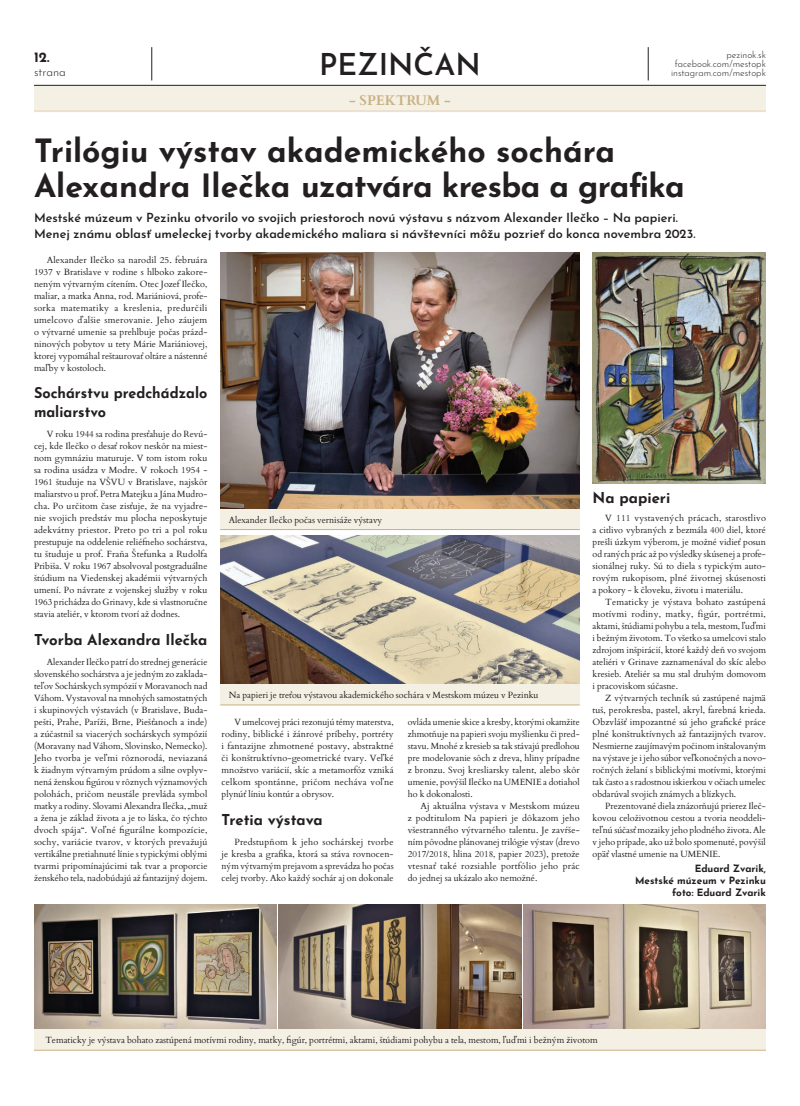
<style>
.page{position:relative;width:800px;height:1106px;background:#fff}
.page>*{position:absolute;margin:0;border:0;box-sizing:border-box;transform-origin:0 0}
.Heading_34pt{font:700 32px/35px "Josefin Sans";color:#231f20}
.t1{font:600 30px "Josefin Sans";color:#231f20}
.meno_autora{font:700 15px "Josefin Sans";color:#231f20}
.meno_autora-2{font:700 15px/19px "Josefin Sans";color:#231f20;scale:.96 1}
.t2{font:700 14px "Cardo";color:#c8b083}
.t3{font:700 14px "Josefin Sans";color:#231f20}
.t4{font:600 12.5px/16.5px "Josefin Sans";color:#231f20}
.t5{font:300 12px "Josefin Sans";color:#231f20}
.meno_autora-3{font:700 10px/12px "Josefin Sans";color:#231f20;text-align:right}
.t6{font:300 9.5px/9px "Josefin Sans";color:#231f20;text-align:right}
.Telo_textu{font:9px/12px "Cardo";color:#231f20;text-align:justify}
.Foto_popis{font:9px "Cardo";color:#231f20}
</style>
<div class="page">
<hr style="left:151px;top:47px;width:1px;height:33px;background:#231f20">
<hr style="left:647px;top:47px;width:1px;height:33px;background:#231f20">
<div style="left:34px;top:85px;width:731px;height:26px;background:#f4f0e3"></div>
<hr style="left:34px;top:85px;width:731px;height:1px;background:#231f20">
<hr style="left:34px;top:110px;width:731px;height:2px;background:#ece1ce">
<img style="left:220px;top:252px;width:359px;height:257px">
<img style="left:279px;top:904px;width:242px;height:125px">
<img style="left:523px;top:904px;width:242px;height:125px">
<img style="left:220px;top:535px;width:359px;height:149px">
<img style="left:34px;top:904px;width:242px;height:125px">
<img style="left:592px;top:252px;width:173px;height:231px">
<div style="left:220px;top:509px;width:359px;height:20px;background:#f4f0e3"></div>
<hr style="left:220px;top:529px;width:359px;height:1px;background:#c8b083">
<div style="left:220px;top:684px;width:359px;height:20px;background:#f4f0e3"></div>
<hr style="left:220px;top:704px;width:359px;height:1px;background:#c8b083">
<div style="left:34px;top:1029px;width:731px;height:21px;background:#f4f0e3"></div>
<hr style="left:34px;top:1050px;width:731px;height:1px;background:#c8b083">
<h3 class="t3" style="left:34px;top:44px;width:17px">12.</h3>
<h3 class="t5" style="left:34px;top:63px;width:33px">strana</h3>
<h2 class="t1" style="left:319px;top:39px;width:163px">PEZINČAN</h2>
<p class="t6" style="left:670px;top:50px;width:96px">pezinok.sk facebook.com/mestopk instagram.com/mestopk</p>
<p class="t2" style="left:349px;top:89px;width:103px">- SPEKTRUM -</p>
<p class="Heading_34pt" style="left:34px;top:128px;width:652px">Trilógiu výstav akademického sochára<br>Alexandra Ilečka uzatvára kresba a grafika</p>
<p class="t4" style="left:34px;top:207px;width:662px">Mestské múzeum v Pezinku otvorilo vo svojich priestoroch novú výstavu s názvom Alexander Ilečko – Na papieri.<br>Menej známu oblasť umeleckej tvorby akademického maliara si návštevníci môžu pozrieť do konca novembra 2023.</p>
<p class="Telo_textu" style="left:34px;top:253px;width:175px;text-indent:13px">Alexander Ilečko sa narodil 25. februára 1937 v Bratislave v rodine s hlboko zakore&shy;neným výtvarným cítením. Otec Jozef Ilečko, maliar, a matka Anna, rod. Mariániová, profe&shy;sorka matematiky a kreslenia, predurčili umelcovo ďalšie smerovanie. Jeho záujem o výtvarné umenie sa prehlbuje počas prázd&shy;ninových pobytov u tety Márie Mariániovej, ktorej vypomáhal reštaurovať oltáre a nástenné maľby v kostoloch.</p>
<p class="meno_autora-2" style="left:34px;top:381px;width:182px">Sochárstvu predchádzalo maliarstvo</p>
<p class="Telo_textu" style="left:34px;top:427px;width:175px;text-indent:13px">V roku 1944 sa rodina presťahuje do Revú&shy;cej, kde Ilečko o desať rokov neskôr na miest&shy;nom gymnáziu maturuje. V tom istom roku sa rodina usádza v Modre. V rokoch 1954 - 1961 študuje na VŠVU v Bratislave, najskôr maliarstvo u prof. Petra Matejku a Jána Mudro&shy;cha. Po určitom čase zisťuje, že na vyjadre&shy;nie svojich predstáv mu plocha neposkytuje adekvátny priestor. Preto po tri a pol roku prestupuje na oddelenie reliéfneho sochárstva, tu študuje u prof. Fraňa Štefunka a Rudolfa Pribiša. V roku 1967 absolvoval postgraduálne štúdium na Viedenskej akadémii výtvarných umení. Po návrate z vojenskej služby v roku 1963 prichádza do Grinavy, kde si vlastnoručne stavia ateliér, v ktorom tvorí až dodnes.</p>
<p class="meno_autora" style="left:34px;top:626px;width:175px">Tvorba Alexandra Ilečka</p>
<p class="Telo_textu" style="left:34px;top:655px;width:175px;text-indent:13px">Alexander Ilečko patrí do strednej generácie slovenského sochárstva a je jedným zo zaklada&shy;teľov Sochárskych sympózií v Moravanoch nad Váhom. Vystavoval na mnohých samostatných i skupinových výstavách (v Bratislave, Buda&shy;pešti, Prahe, Paríži, Brne, Piešťanoch a inde) a zúčastnil sa viacerých sochárskych sympózií (Moravany nad Váhom, Slovinsko, Nemecko).<br>Jeho tvorba je veľmi rôznorodá, neviazaná k žiadnym výtvarným prúdom a silne ovplyv&shy;nená ženskou figúrou v rôznych významových polohách, pričom neustále prevláda symbol matky a rodiny. Slovami Alexandra Ilečka, „muž a žena je základ života a je to láska, čo týchto dvoch spája“. Voľné figurálne kompozície, sochy, variácie tvarov, v ktorých prevažujú vertikálne pretiahnuté línie s typickými oblými tvarmi pripomínajúcimi tak tvar a proporcie ženského tela, nadobúdajú až fantazijný dojem.</p>
<p class="meno_autora" style="left:592px;top:484px;width:79px">Na papieri</p>
<p class="Telo_textu" style="left:592px;top:511px;width:175px;text-indent:13px">V 111 vystavených prácach, starostlivo a citlivo vybraných z bezmála 400 diel, ktoré prešli úzkym výberom, je možné vidieť posun od raných prác až po výsledky skúsenej a profe&shy;sionálnej ruky. Sú to diela s typickým auto&shy;rovým rukopisom, plné životnej skúsenosti a pokory - k človeku, životu i materiálu.</p>
<p class="Telo_textu" style="left:592px;top:595px;width:175px;text-indent:13px">Tematicky je výstava bohato zastúpená motívmi rodiny, matky, figúr, portrétmi, aktami, štúdiami pohybu a tela, mestom, ľuďmi i bežným životom. To všetko sa umelcovi stalo zdrojom inšpirácií, ktoré každý deň vo svojom ateliéri v Grinave zaznamenával do skíc alebo kresieb. Ateliér sa mu stal druhým domovom i pracoviskom súčasne.</p>
<p class="Telo_textu" style="left:592px;top:691px;width:175px;text-indent:13px">Z výtvarných techník sú zastúpené najmä tuš, perokresba, pastel, akryl, farebná krieda.<br>Obzvlášť impozantné sú jeho grafické práce plné konštruktívnych až fantazijných tvarov.<br>Nesmierne zaujímavým počinom inštalovaným na výstave je i jeho súbor veľkonočných a novo&shy;ročných želaní s biblickými motívmi, ktorými tak často a s radostnou iskierkou v očiach umelec obdarúval svojich známych a blízkych.</p>
<p class="Telo_textu" style="left:592px;top:799px;width:175px;text-indent:13px">Prezentované diela znázorňujú prierez Ileč&shy;kovou celoživotnou cestou a tvoria neoddeli&shy;teľnú súčasť mozaiky jeho plodného života. Ale v jeho prípade, ako už bolo spomenuté, povýšil opäť vlastné umenie na UMENIE.</p>
<p class="meno_autora-3" style="left:635px;top:861px;width:132px">Eduard Zvarik,<br>Mestské múzeum v Pezinku</p>
<p class="meno_autora-3" style="left:672px;top:885px;width:95px">foto: Eduard Zvarik</p>
<p class="Foto_popis" style="left:229px;top:512px;width:155px">Alexander Ilečko počas vernisáže výstavy</p>
<p class="Foto_popis" style="left:229px;top:687px;width:311px">Na papieri je treťou výstavou akademického sochára v Mestskom múzeu v Pezinku</p>
<p class="Telo_textu" style="left:221px;top:715px;width:173px;text-indent:13px">V umelcovej práci rezonujú témy materstva, rodiny, biblické i žánrové príbehy, portréty i fantazijne zhmotnené postavy, abstraktné či konštruktívno-geometrické tvary. Veľké množstvo variácií, skíc a metamorfóz vzniká celkom spontánne, pričom necháva voľne plynúť líniu kontúr a obrysov.</p>
<p class="meno_autora" style="left:221px;top:806px;width:103px">Tretia výstava</p>
<p class="Telo_textu" style="left:221px;top:835px;width:173px;text-indent:13px">Predstupňom k jeho sochárskej tvorbe je kresba a grafika, ktorá sa stáva rovnocen&shy;ným výtvarným prejavom a sprevádza ho počas celej tvorby. Ako každý sochár aj on dokonale</p>
<p class="Telo_textu" style="left:407px;top:715px;width:173px">ovláda umenie skice a kresby, ktorými okamžite zhmotňuje na papieri svoju myšlienku či pred&shy;stavu. Mnohé z kresieb sa tak stávajú predlohou pre modelovanie sôch z dreva, hliny prípadne z bronzu. Svoj kresliarsky talent, alebo skôr umenie, povýšil Ilečko na UMENIE a dotiahol ho k dokonalosti.</p>
<p class="Telo_textu" style="left:407px;top:799px;width:173px;text-indent:13px">Aj aktuálna výstava v Mestskom múzeu z podtitulom Na papieri je dôkazom jeho všestranného výtvarného talentu. Je zavŕše&shy;ním pôvodne plánovanej trilógie výstav (drevo 2017/2018, hlina 2018, papier 2023), pretože vtesnať také rozsiahle portfólio jeho prác do jednej sa ukázalo ako nemožné.</p>
<p class="Foto_popis" style="left:45px;top:1033px;width:553px">Tematicky je výstava bohato zastúpená motívmi rodiny, matky, figúr, portrétmi, aktami, štúdiami pohybu a tela, mestom, ľuďmi i bežným životom</p>
</div>
